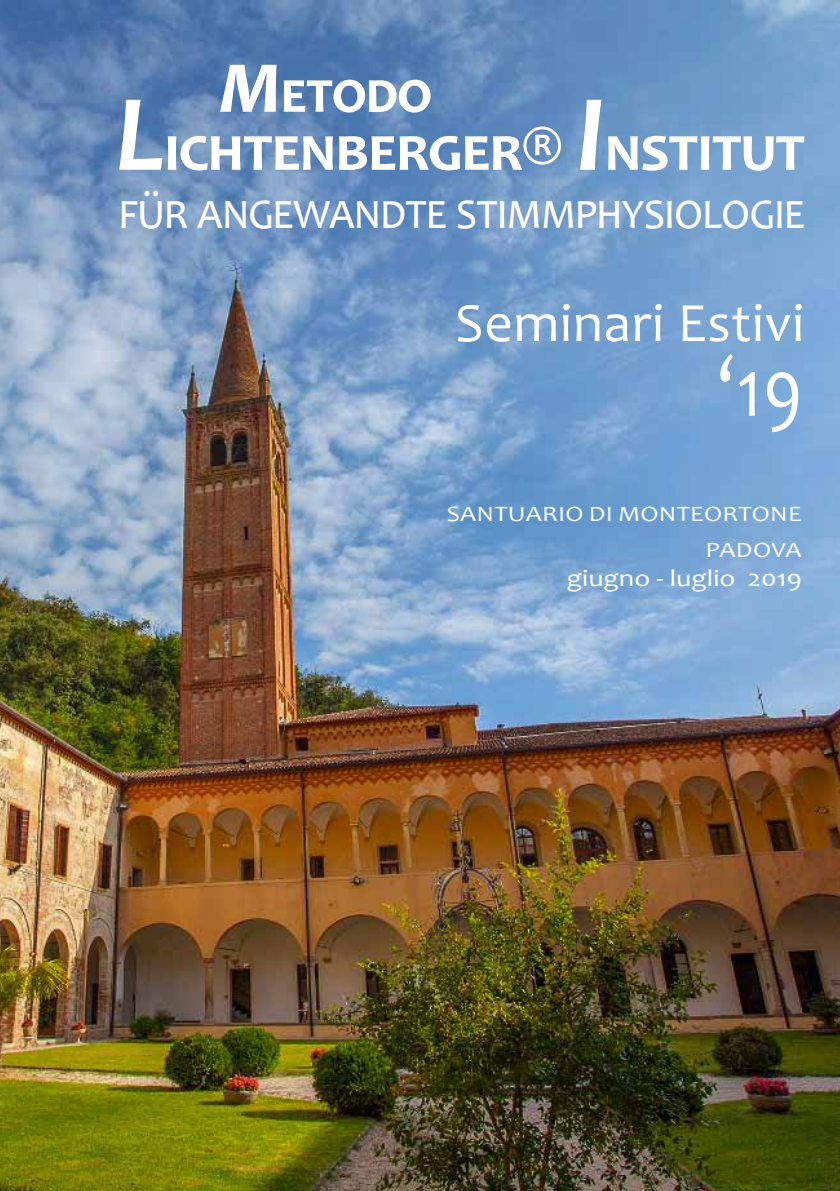
<style>
.page{position:relative;width:840px;height:1191px;background:#fff}
.page>*{position:absolute;margin:0;border:0;box-sizing:border-box;transform-origin:0 0}
.t1{font:83.8px "Candara";color:#fff;scale:.86 1}
.t2{font:700 64px "Candara";letter-spacing:.095em;color:#fff}
.t3{font:700 60px "Candara";color:#fff;scale:.95 1}
.t4{font:56px "Candara";letter-spacing:.01em;color:#fff}
.t5{font:52px "Candara";letter-spacing:.045em;color:#fff;scale:.9 1}
.t6{font:24px "Candara";color:#fff;scale:1.18 1}
.t7{font:22px/36.6px "Candara";letter-spacing:.01em;color:#fff;text-align:right;scale:1.18 1}
.s1{font-style:italic;font-size:90px}
.s2{font-style:italic;font-size:110px}
.s3{font-size:87.2px}
</style>
<div class="page">
<img style="left:0;top:0;width:839px;height:1191px">
<p class="t3" style="left:219px;top:56px;width:225px"><span class="s1">m</span>etodo</p>
<p class="t2" style="left:115px;top:110px;width:684px"><span class="s2">L</span>ichtenberger® <span class="s2">I</span>nstitut</p>
<p class="t5" style="left:119px;top:179px;width:763px">für angewandte stimmphysiologie</p>
<p class="t4" style="left:454px;top:289px;width:350px">Seminari Estivi</p>
<h1 class="t1" style="left:716px;top:338px;width:101px"><span class="s3">‘</span>19</h1>
<p class="t7" style="left:446px;top:495px;width:302px">SANTUario di monteorton e padova</p>
<p class="t6" style="left:566px;top:563px;width:201px">giugno - luglio 2019</p>
</div>
